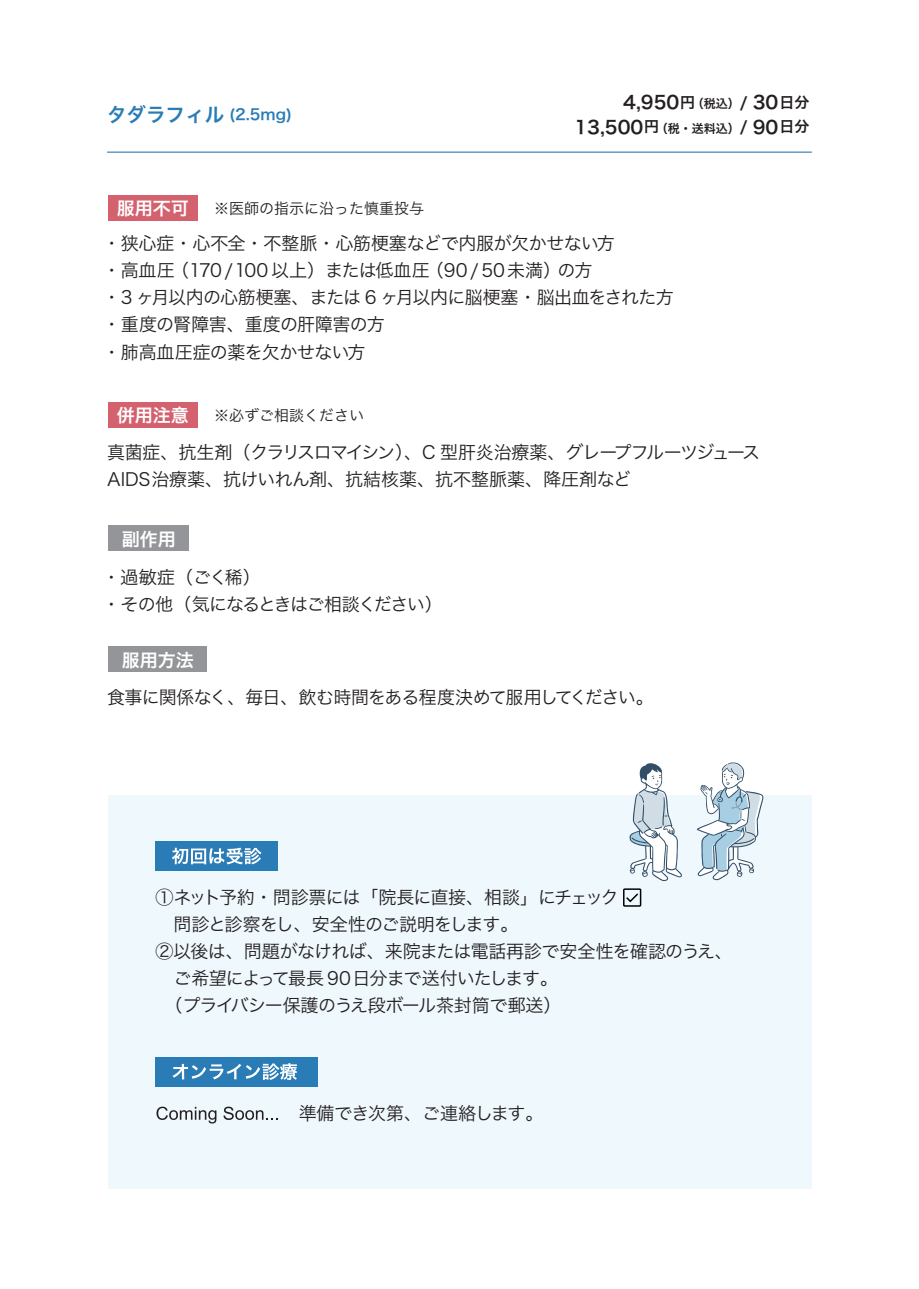
<style>
.page{position:relative;width:919px;height:1289px;background:#fff}
.page>*{position:absolute;margin:0;border:0;box-sizing:border-box;transform-origin:0 0}
.t1{font:18px/27px "Hira Kaku Pro W3";letter-spacing:-.035em;color:#231f20}
.t2{font:18px/24.8px "Hira Kaku Pro W6";color:#231f20;text-align:right}
.t3{font:18px/27px "Hira Kaku Pro W3";letter-spacing:-.08em;color:#231f20}
.t4{font:18px "Hira Kaku Pro W6";color:#fff}
.t5{font:15px "Hira Kaku Pro W3";color:#231f20}
.t6{font:15px "Hira Kaku Pro W6";color:#2a7cb6}
.s1{font-size:19.5px}
.s2{font-size:15px}
.s3{font-size:12px}
</style>
<div class="page">
<div style="left:108px;top:195px;width:89px;height:26px;background:#d3616e"></div>
<div style="left:108px;top:402px;width:89px;height:26px;background:#d3616e"></div>
<hr style="left:107px;top:152px;width:704px;height:1px;background:#2a7cb6">
<div style="left:108px;top:525px;width:80px;height:26px;background:#939598"></div>
<div style="left:108px;top:646px;width:99px;height:26px;background:#939598"></div>
<div style="left:108px;top:794px;width:703px;height:394px;background:#eff8fd"></div>
<svg style="left:696px;top:762px;width:67px;height:118px"></svg>
<svg style="left:629px;top:763px;width:53px;height:118px"></svg>
<div style="left:156px;top:841px;width:122px;height:29px;background:#2a7cb6"></div>
<svg style="left:172px;top:847px;width:89px;height:17px"></svg>
<div style="left:156px;top:1056px;width:162px;height:30px;background:#2a7cb6"></div>
<svg style="left:172px;top:1063px;width:125px;height:16px"></svg>
<svg style="left:156px;top:1106px;width:60px;height:17px"></svg>
<svg style="left:223px;top:1106px;width:55px;height:13px"></svg>
<div style="left:623px;top:888px;width:18px;height:18px;border:2px solid #030303"></div>
<svg style="left:625px;top:892px;width:14px;height:11px"></svg>
<p class="t6" style="left:107px;top:101px;width:186px"><span class="s1">タダラフィル</span> (2.5mg)</p>
<p class="t2" style="left:574px;top:89px;width:237px">4,950<span class="s2">円</span><span class="s3">（税込）</span><span class="s2">/</span> 30<span class="s2">日分<br></span>13,500<span class="s2">円</span><span class="s3">（税・送料込）</span><span class="s2">/</span> 90<span class="s2">日分</span></p>
<p class="t4" style="left:117px;top:192px;width:73px">服用不可</p>
<p class="t1" style="left:103px;top:229px;width:572px">・狭心症・心不全・不整脈・心筋梗塞などで内服が欠かせない方<br>・高血圧（170/100以上）または低血圧（90/50未満）の方<br>・3 ヶ月以内の心筋梗塞、または 6 ヶ月以内に脳梗塞・脳出血をされた方・重度の腎障害、重度の肝障害の方<br>・肺高血圧症の薬を欠かせない方</p>
<p class="t5" style="left:214px;top:195px;width:212px">※医師の指示に沿った慎重投与</p>
<p class="t4" style="left:117px;top:399px;width:73px">併用注意</p>
<p class="t1" style="left:107px;top:437px;width:654px">真菌症、抗生剤（クラリスロマイシン）、C 型肝炎治療薬、グレープフルーツジュース<br>AIDS治療薬、抗けいれん剤、抗結核薬、抗不整脈薬、降圧剤など</p>
<p class="t5" style="left:214px;top:402px;width:151px">※必ずご相談ください</p>
<p class="t4" style="left:122px;top:522px;width:55px">副作用</p>
<p class="t3" style="left:103px;top:562px;width:342px">・過敏症（ごく稀）　<br>・その他（気になるときはご相談ください）</p>
<p class="t4" style="left:122px;top:643px;width:73px">服用方法</p>
<p class="t1" style="left:107px;top:682px;width:548px">食事に関係なく、毎日、飲む時間をある程度決めて服用してください。</p>
<p class="t1" style="left:156px;top:882px;width:578px">①ネット予約・問診票には「院長に直接、相談」にチェック<br>　問診と診察をし、安全性のご説明をします。<br>②以後は、問題がなければ、来院または電話再診で安全性を確認のうえ 、　ご希望によって最長 90日分まで送付いたします。<br>　（プライバシー保護のうえ段ボール茶封筒で郵送）</p>
<p class="t1" style="left:299px;top:1098px;width:246px">準備でき次第、ご連絡します。</p>
</div>
